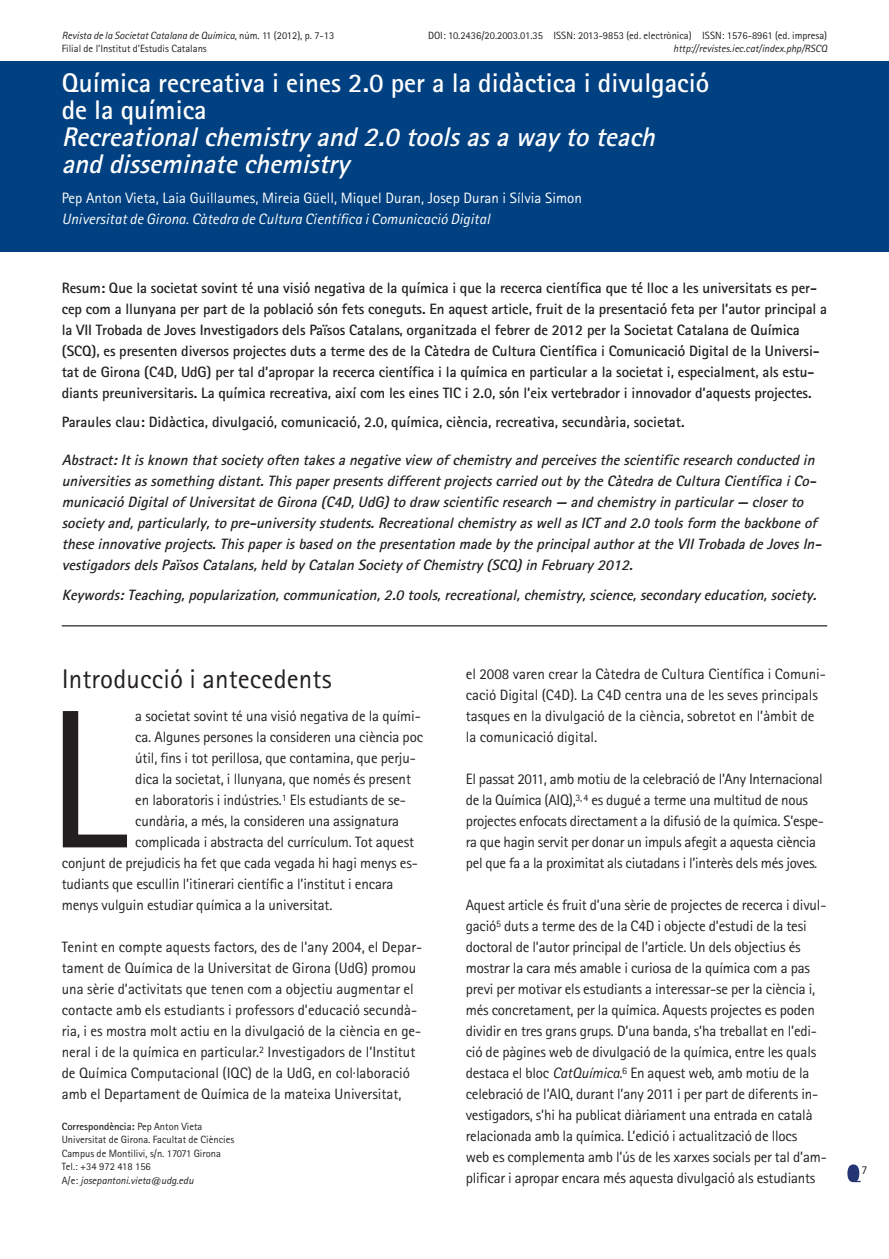
<style>
.page{position:relative;width:889px;height:1259px;background:#fff}
.page>*{position:absolute;margin:0;border:0;box-sizing:border-box;transform-origin:0 0}
.t1{font:197.55px "Rotis Sans Serif";color:#231f20}
.t2{font:italic 700 27px/27px "Rotis Sans Serif";color:#fff}
.t3{font:700 27px/27px "Rotis Sans Serif";color:#fff}
.t4{font:27px "Rotis Sans Serif";letter-spacing:.005em;color:#231f20}
.t5{font:15px/21px "Rotis Sans Serif";letter-spacing:-.01em;color:#231f20}
.t6{font:700 15px/21px "Rotis Sans Serif";letter-spacing:-.005em;color:#231f20}
.t7{font:italic 700 15px/21px "Rotis Sans Serif";color:#231f20}
.t8{font:15px "Rotis Sans Serif";letter-spacing:.005em;color:#fff}
.t9{font:italic 15px "Rotis Sans Serif";letter-spacing:.005em;color:#fff}
.t10{font:12px "Rotis Sans Serif";color:#231f20}
.t11{font:10.5px/13.5px "Rotis Sans Serif";color:#231f20}
.t12{font:italic 10.5px "Rotis Sans Serif";color:#231f20}
.s1{font-style:normal}
.s2{font-weight:700}
.s3{font-style:italic}
</style>
<div class="page">
<div style="left:0;top:62px;width:889px;height:190px;background:#014181"></div>
<svg style="left:847px;top:1164px;width:13px;height:18px"></svg>
<hr style="left:62px;top:625px;width:765px;height:1px;background:#231f20">
<p class="t12" style="left:62px;top:32px;width:274px">Revista de la Societat Catalana de Química<span class="s1">, núm. 11 (2012), p. 7-13</span></p>
<p class="t11" style="left:428px;top:30px;width:401px">DOI: 10.2436/20.2003.01.35 ISSN: 2013-9853 (ed. electrònica) ISSN: 1576-8961 (ed. impresa)</p>
<p class="t11" style="left:62px;top:43px;width:147px">Filial de l’Institut d’Estudis Catalans</p>
<p class="t12" style="left:673px;top:45px;width:156px">http://revistes.iec.cat/index.php/RSCQ</p>
<h2 class="t3" style="left:62px;top:72px;width:649px">Química recreativa i eines 2.0 per a la didàctica i divulgació de la química</h2>
<h2 class="t2" style="left:62px;top:126px;width:600px">Recreational chemistry and 2.0 tools as a way to teach and disseminate chemistry</h2>
<p class="t8" style="left:62px;top:193px;width:522px">Pep Anton Vieta, Laia Guillaumes, Mireia Güell, Miquel Duran, Josep Duran i Sílvia Simon</p>
<p class="t9" style="left:62px;top:214px;width:430px">Universitat de Girona. Càtedra de Cultura Científica i Comunicació Digital</p>
<p class="t6" style="left:62px;top:279px;width:767px">Resum: Que la societat sovint té una visió negativa de la química i que la recerca científica que té lloc a les universitats es per&shy;cep com a llunyana per part de la població són fets coneguts. En aquest article, fruit de la presentació feta per l’autor principal a la VII Trobada de Joves Investigadors dels Països Catalans, organitzada el febrer de 2012 per la Societat Catalana de Química (SCQ), es presenten diversos projectes duts a terme des de la Càtedra de Cultura Científica i Comunicació Digital de la Universi&shy;tat de Girona (C4D, UdG) per tal d’apropar la recerca científica i la química en particular a la societat i, especialment, als estu&shy;diants preuniversitaris. La química recreativa, així com les eines TIC i 2.0, són l’eix vertebrador i innovador d’aquests projectes.</p>
<p class="t6" style="left:62px;top:413px;width:624px">Paraules clau: Didàctica, divulgació, comunicació, 2.0, química, ciència, recreativa, secundària, societat.</p>
<p class="t7" style="left:62px;top:451px;width:764px">Abstract: It is known that society often takes a negative view of chemistry and perceives the scientific research conducted in universities as something distant. This paper presents different projects carried out by the Càtedra de Cultura Científica i Co&shy;municació Digital of Universitat de Girona (C4D, UdG) to draw scientific research — and chemistry in particular — closer to society and, particularly, to pre-university students. Recreational chemistry as well as ICT and 2.0 tools form the backbone of these innovative projects. This paper is based on the presentation made by the principal author at the VII Trobada de Joves In&shy;vestigadors dels Països Catalans, held by Catalan Society of Chemistry (SCQ) in February 2012.</p>
<p class="t7" style="left:62px;top:586px;width:759px">Keywords: Teaching, popularization, communication, 2.0 tools, recreational, chemistry, science, secondary education, society.</p>
<h2 class="t4" style="left:62px;top:669px;width:271px">Introducció i antecedents</h2>
<h1 class="t1" style="left:46px;top:711px;width:82px">L</h1>
<p class="t5" style="left:135px;top:707px;width:287px">a societat sovint té una visió negativa de la quími-</p>
<p class="t5" style="left:135px;top:728px;width:289px">ca. Algunes persones la consideren una ciència poc</p>
<p class="t5" style="left:135px;top:749px;width:282px">útil, fins i tot perillosa, que contamina, que perju-</p>
<p class="t5" style="left:135px;top:770px;width:277px">dica la societat, i llunyana, que només és present</p>
<p class="t5" style="left:135px;top:791px;width:272px">en laboratoris i indústries.<sup>1</sup> Els estudiants de se-</p>
<p class="t5" style="left:135px;top:812px;width:265px">cundària, a més, la consideren una assignatura</p>
<p class="t5" style="left:135px;top:833px;width:280px">complicada i abstracta del currículum. Tot aquest</p>
<p class="t5" style="left:62px;top:854px;width:358px">conjunt de prejudicis ha fet que cada vegada hi hagi menys es-</p>
<p class="t5" style="left:62px;top:875px;width:333px">tudiants que escullin l’itinerari científic a l’institut i encara</p>
<p class="t5" style="left:62px;top:896px;width:272px">menys vulguin estudiar química a la universitat.</p>
<p class="t5" style="left:62px;top:938px;width:362px">Tenint en compte aquests factors, des de l’any 2004, el Depar&shy;tament de Química de la Universitat de Girona (UdG) promou una sèrie d’activitats que tenen com a objectiu augmentar el contacte amb els estudiants i professors d’educació secundà&shy;ria, i es mostra molt actiu en la divulgació de la ciència en ge&shy;neral i de la química en particular.<sup>2</sup> Investigadors de l’Institut de Química Computacional (IQC) de la UdG, en col·laboració amb el Departament de Química de la mateixa Universitat,</p>
<p class="t11" style="left:62px;top:1121px;width:174px"><span class="s2">Correspondència:</span> Pep Anton Vieta Universitat de Girona. Facultat de Ciències Campus de Montilivi, s/n. 17071 Girona Tel.: +34 972 418 156<br>A/e: <span class="s3">josepantoni.vieta@udg.edu</span></p>
<p class="t5" style="left:466px;top:665px;width:362px">el 2008 varen crear la Càtedra de Cultura Científica i Comuni&shy;cació Digital (C4D). La C4D centra una de les seves principals tasques en la divulgació de la ciència, sobretot en l’àmbit de la comunicació digital.</p>
<p class="t5" style="left:466px;top:770px;width:360px">El passat 2011, amb motiu de la celebració de l’Any Internacional de la Química (AIQ),<sup>3,</sup> <sup>4</sup> es dugué a terme una multitud de nous projectes enfocats directament a la difusió de la química. S’espe&shy;ra que hagin servit per donar un impuls afegit a aquesta ciència pel que fa a la proximitat als ciutadans i l’interès dels més joves.</p>
<p class="t5" style="left:466px;top:896px;width:363px">Aquest article és fruit d’una sèrie de projectes de recerca i divul&shy;gació<sup>5</sup> duts a terme des de la C4D i objecte d’estudi de la tesi doctoral de l’autor principal de l’article. Un dels objectius és mostrar la cara més amable i curiosa de la química com a pas previ per motivar els estudiants a interessar-se per la ciència i, més concretament, per la química. Aquests projectes es poden dividir en tres grans grups. D’una banda, s’ha treballat en l’edi&shy;ció de pàgines web de divulgació de la química, entre les quals destaca el bloc <span class="s3">CatQuímica</span>.<sup>6</sup> En aquest web, amb motiu de la celebració de l’AIQ, durant l’any 2011 i per part de diferents in&shy;vestigadors, s’hi ha publicat diàriament una entrada en català relacionada amb la química. L’edició i actualització de llocs<br>web es complementa amb l’ús de les xarxes socials per tal d’am&shy;plificar i apropar encara més aquesta divulgació als estudiants</p>
<p class="t10" style="left:861px;top:1166px;width:7px">7</p>
</div>
